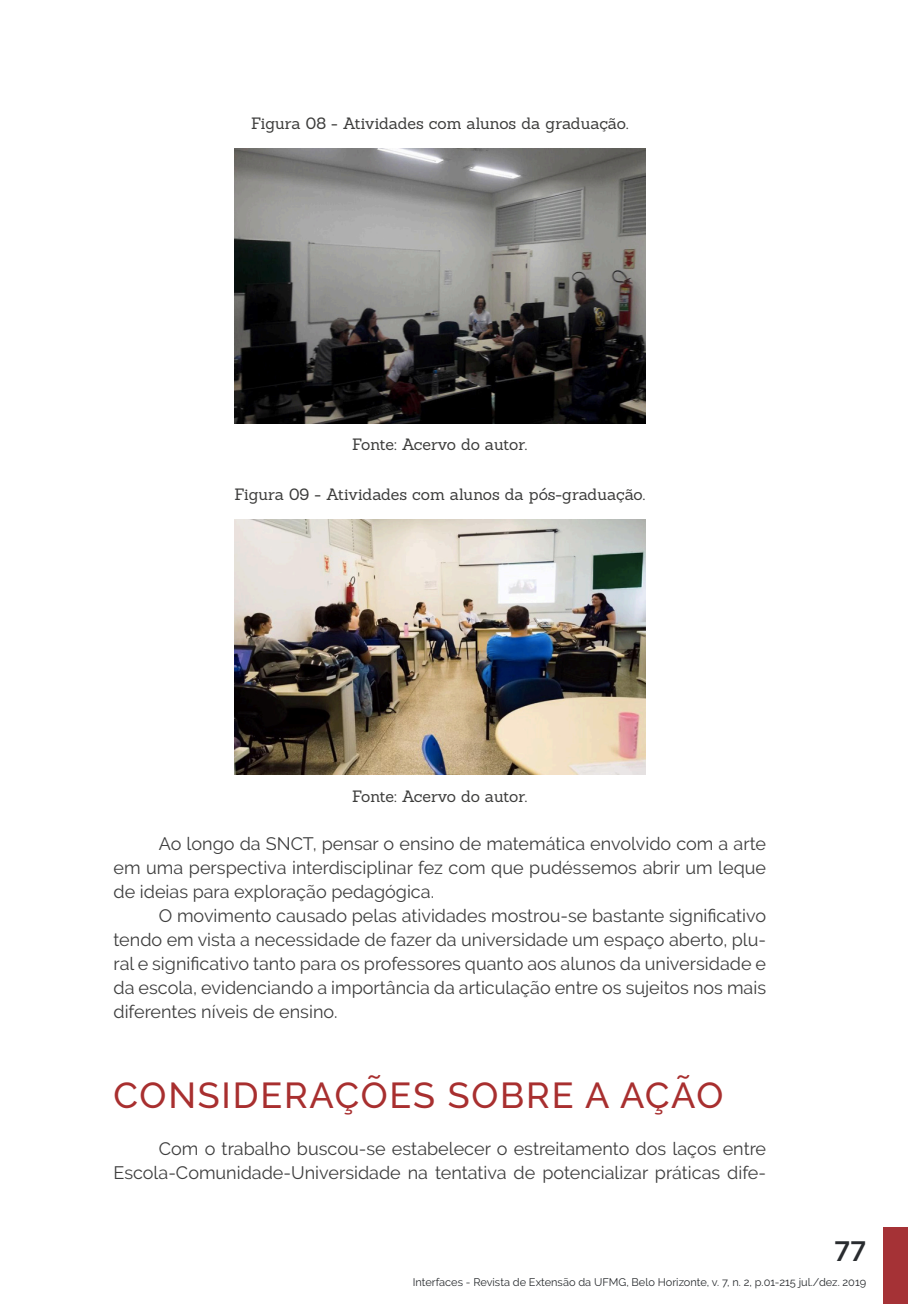
<style>
.page{position:relative;width:908px;height:1304px;background:#fff}
.page>*{position:absolute;margin:0;border:0;box-sizing:border-box;transform-origin:0 0}
.Artigo_-_título{font:500 36px "Raleway";letter-spacing:.05em;color:#a82f2f}
.t1{font:600 28px "SF Pro Display";color:#292c2f}
.Artigo_-_parágrafo{font:18px/24px "Raleway";color:#3e3e3e;text-align:justify}
.Legenda_-_foto_e_tab{font:16px "Sanchez";letter-spacing:-.005em;color:#3c3c3b}
.t2{font:11px "Raleway";color:#292c2f}
</style>
<div class="page">
<div style="left:883px;top:1227px;width:24px;height:77px;background:#a53236"></div>
<img style="left:234px;top:149px;width:411px;height:274px">
<img style="left:234px;top:520px;width:411px;height:254px">
<p class="Legenda_-_foto_e_tab" style="left:251px;top:113px;width:379px">Figura 08 - Atividades com alunos da graduação.</p>
<p class="Legenda_-_foto_e_tab" style="left:352px;top:434px;width:176px">Fonte: Acervo do autor.</p>
<p class="Legenda_-_foto_e_tab" style="left:234px;top:484px;width:412px">Figura 09 - Atividades com alunos da pós-graduação.</p>
<p class="Legenda_-_foto_e_tab" style="left:352px;top:786px;width:176px">Fonte: Acervo do autor.</p>
<p class="Artigo_-_parágrafo" style="left:113px;top:832px;width:654px;text-indent:45px">Ao longo da SNCT, pensar o ensino de matemática envolvido com a arte em uma perspectiva interdisciplinar fez com que pudéssemos abrir um leque de ideias para exploração pedagógica.</p>
<p class="Artigo_-_parágrafo" style="left:113px;top:904px;width:653px;text-indent:45px">O movimento causado pelas atividades mostrou-se bastante significativo tendo em vista a necessidade de fazer da universidade um espaço aberto, plu&shy;ral e significativo tanto para os professores quanto aos alunos da universidade e da escola, evidenciando a importância da articulação entre os sujeitos nos mais diferentes níveis de ensino.</p>
<p class="Artigo_-_título" style="left:113px;top:1075px;width:611px">CONSIDERAÇÕES SOBRE A AÇÃO</p>
<p class="Artigo_-_parágrafo" style="left:113px;top:1137px;width:654px;text-align:right">Com o trabalho buscou-se estabelecer o estreitamento dos laços entre<br>Escola-Comunidade-Universidade na tentativa de potencializar práticas dife-</p>
<h2 class="t1" style="left:834px;top:1231px;width:33px">77</h2>
<p class="t2" style="left:412px;top:1276px;width:454px">Interfaces - Revista de Extensão da UFMG, Belo Horizonte, v. 7, n. 2, p.01-215 jul./dez. 2019</p>
</div>
